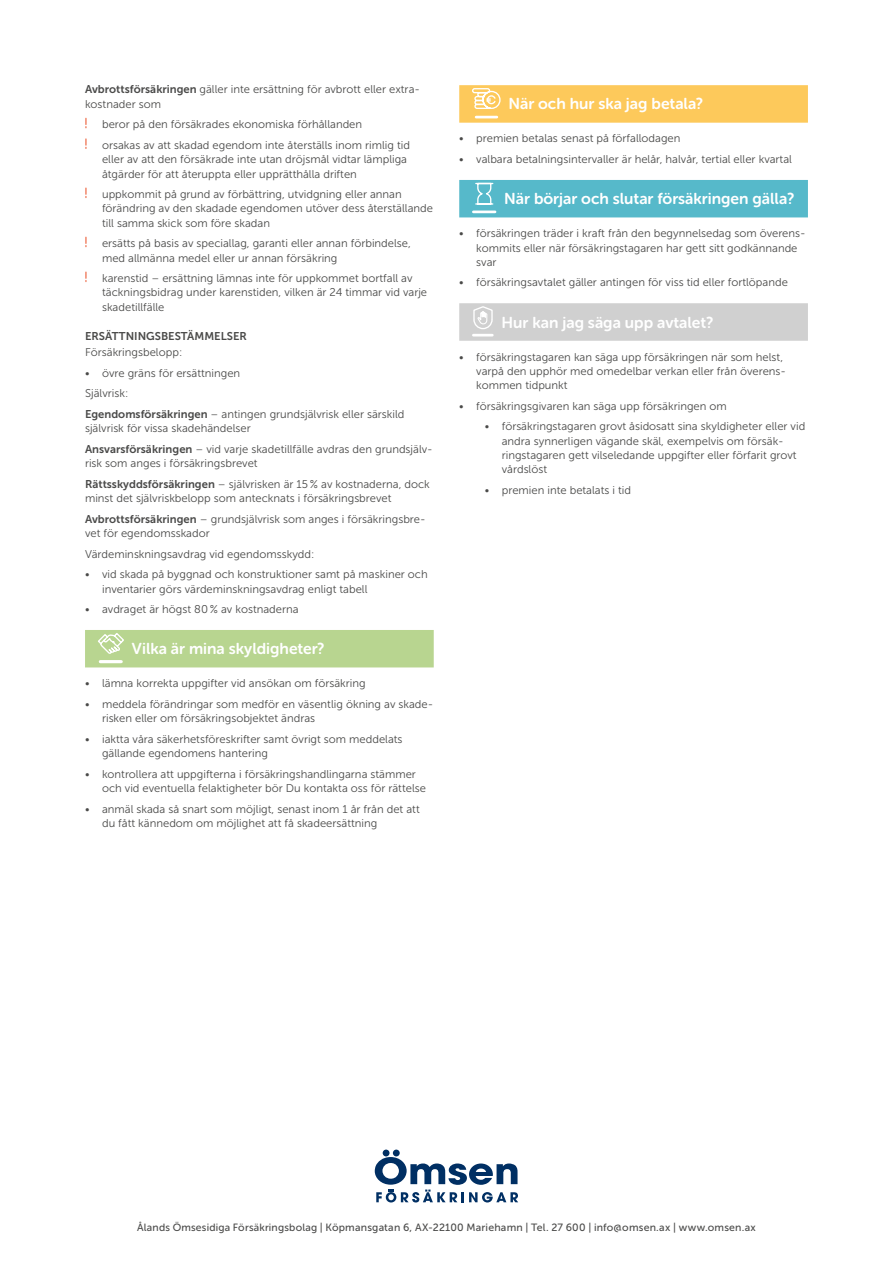
<style>
.page{position:relative;width:893px;height:1263px;background:#fff}
.page>*{position:absolute;margin:0;border:0;box-sizing:border-box;transform-origin:0 0}
.t1{font:15.75px "Museo Sans Rounded 700";color:#fff}
.t2{font:11.25px/14.2px "Museo Sans 300";color:#4a4a49}
.t3{font:11.25px "Museo Sans 700";color:#4a4a49}
.t4{font:10.5px "Museo Sans 500";letter-spacing:.02em;color:#4a4a49}
.s1{font-family:"Museo Sans 700"}
.s2{font-family:"Museo Sans Rounded 500"}
</style>
<div class="page">
<svg style="left:85px;top:118px;width:2px;height:10px"></svg>
<svg style="left:85px;top:138px;width:2px;height:11px"></svg>
<svg style="left:85px;top:187px;width:2px;height:11px"></svg>
<svg style="left:85px;top:237px;width:2px;height:10px"></svg>
<svg style="left:85px;top:271px;width:2px;height:11px"></svg>
<div style="left:85px;top:630px;width:349px;height:37px;background:#b8d590"></div>
<svg style="left:98px;top:633px;width:26px;height:21px"></svg>
<div style="left:459px;top:85px;width:349px;height:38px;background:#fdc95b"></div>
<div style="left:459px;top:180px;width:349px;height:37px;background:#56b9ca"></div>
<svg style="left:475px;top:182px;width:19px;height:23px"></svg>
<div style="left:459px;top:303px;width:349px;height:38px;background:#d0d0d0"></div>
<svg style="left:473px;top:306px;width:20px;height:30px"></svg>
<hr style="left:473px;top:211px;width:22px;height:2px;background:#fff">
<svg style="left:472px;top:88px;width:29px;height:21px"></svg>
<hr style="left:476px;top:116px;width:21px;height:2px;background:#fff">
<hr style="left:100px;top:660px;width:21px;height:3px;background:#fff">
<div style="left:383px;top:1149px;width:6px;height:7px;background:#002f63;border-radius:50%"></div>
<div style="left:393px;top:1149px;width:7px;height:7px;background:#002f63;border-radius:50%"></div>
<svg style="left:375px;top:1157px;width:143px;height:45px"></svg>
<p class="t2" style="left:85px;top:83px;width:336px"><span class="s1">Avbrottsförsäkringen</span> gäller inte ersättning för avbrott eller extra&shy;kostnader som</p>
<p class="t2" style="left:102px;top:114px;width:309px;line-height:20.7px">beror på den försäkrades ekonomiska förhållanden<br>orsakas av att skadad egendom inte återställs inom rimlig tid</p>
<p class="t2" style="left:102px;top:152px;width:307px">eller av att den försäkrade inte utan dröjsmål vidtar lämpliga åtgärder för att återuppta eller upprätthålla driften</p>
<p class="t2" style="left:102px;top:187px;width:332px">uppkommit på grund av förbättring, utvidgning eller annan förändring av den skadade egendomen utöver dess återställande till samma skick som före skadan</p>
<p class="t2" style="left:102px;top:236px;width:310px">ersätts på basis av speciallag, garanti eller annan förbindelse, med allmänna medel eller ur annan försäkring</p>
<p class="t2" style="left:102px;top:271px;width:327px">karenstid – ersättning lämnas inte för uppkommet bortfall av täckningsbidrag under karenstiden, vilken är 24 timmar vid varje skadetillfälle</p>
<p class="t3" style="left:85px;top:330px;width:163px">ERSÄTTNINGSBESTÄMMELSER</p>
<p class="t2" style="left:85px;top:345px;width:99px">Försäkringsbelopp:</p>
<p class="t2" style="left:85px;top:363px;width:321px;line-height:20.7px">• övre gräns för ersättningen<br>Självrisk:<br><span class="s1">Egendomsförsäkringen</span> – antingen grundsjälvrisk eller särskild</p>
<p class="t2" style="left:85px;top:418px;width:349px;line-height:20.7px">självrisk för vissa skadehändelser<br><span class="s1">Ansvarsförsäkringen</span> – vid varje skadetillfälle avdras den grundsjälv-</p>
<p class="t2" style="left:85px;top:453px;width:346px;line-height:20.7px">risk som anges i försäkringsbrevet<br><span class="s1">Rättsskyddsförsäkringen</span> – självrisken är 15 % av kostnaderna, dock</p>
<p class="t2" style="left:85px;top:488px;width:342px;line-height:20.7px">minst det självriskbelopp som antecknats i försäkringsbrevet<br><span class="s1">Avbrottsförsäkringen</span> – grundsjälvrisk som anges i försäkringsbre-</p>
<p class="t2" style="left:85px;top:523px;width:231px;line-height:20.7px">vet för egendomsskador<br>Värdeminskningsavdrag vid egendomsskydd:</p>
<p class="t2" style="left:102px;top:567px;width:327px;text-indent:-17px">• vid skada på byggnad och konstruktioner samt på maskiner och inventarier görs värdeminskningsavdrag enligt tabell</p>
<p class="t2" style="left:85px;top:602px;width:215px">• avdraget är högst 80 % av kostnaderna</p>
<h1 class="t1" style="left:132px;top:640px;width:194px">Vilka är mina skyldigheter?</h1>
<p class="t2" style="left:85px;top:676px;width:282px">• lämna korrekta uppgifter vid ansökan om försäkring</p>
<p class="t2" style="left:102px;top:697px;width:333px;text-indent:-17px">• meddela förändringar som medför en väsentlig ökning av skade&shy;risken eller om försäkringsobjektet ändras</p>
<p class="t2" style="left:102px;top:732px;width:302px;text-indent:-17px">• iaktta våra säkerhetsföreskrifter samt övrigt som meddelats gällande egendomens hantering</p>
<p class="t2" style="left:102px;top:767px;width:325px;text-indent:-17px">• kontrollera att uppgifterna i försäkringshandlingarna stämmer och vid eventuella felaktigheter bör Du kontakta oss för rättelse</p>
<p class="t2" style="left:102px;top:802px;width:319px;text-indent:-17px">• anmäl skada så snart som möjligt, senast inom 1 år från det att du fått kännedom om möjlighet att få skadeersättning</p>
<h1 class="t1" style="left:508px;top:95px;width:196px">När och hur ska jag betala?</h1>
<p class="t2" style="left:459px;top:132px;width:223px">• premien betalas senast på förfallodagen</p>
<p class="t2" style="left:459px;top:152px;width:334px">• valbara betalningsintervaller är helår, halvår, tertial eller kvartal</p>
<h1 class="t1" style="left:504px;top:190px;width:292px">När börjar och slutar försäkringen gälla?</h1>
<p class="t2" style="left:476px;top:226px;width:331px;text-indent:-17px">• försäkringen träder i kraft från den begynnelsedag som överens&shy;kommits eller när försäkringstagaren har gett sitt godkännande svar</p>
<p class="t2" style="left:459px;top:275px;width:330px">• försäkringsavtalet gäller antingen för viss tid eller fortlöpande</p>
<h1 class="t1" style="left:502px;top:313px;width:213px">Hur kan jag säga upp avtalet?</h1>
<p class="t2" style="left:476px;top:350px;width:311px;text-indent:-17px">• försäkringstagaren kan säga upp försäkringen när som helst, varpå den upphör med omedelbar verkan eller från överens&shy;kommen tidpunkt</p>
<p class="t2" style="left:459px;top:399px;width:269px">• försäkringsgivaren kan säga upp försäkringen om</p>
<p class="t2" style="left:502px;top:419px;width:305px;text-indent:-17px">• försäkringstagaren grovt åsidosatt sina skyldigheter eller vid andra synnerligen vägande skäl, exempelvis om försäk&shy;ringstagaren gett vilseledande uppgifter eller förfarit grovt vårdslöst</p>
<p class="t2" style="left:485px;top:483px;width:148px">• premien inte betalats i tid</p>
<p class="t4" style="left:137px;top:1221px;width:620px"><span class="s2">Ålands Ömsesidiga Försäkringsbolag</span> | Köpmansgatan 6, AX-22100 Mariehamn | Tel. 27 600 | info@omsen.ax | www.omsen.ax</p>
</div>
